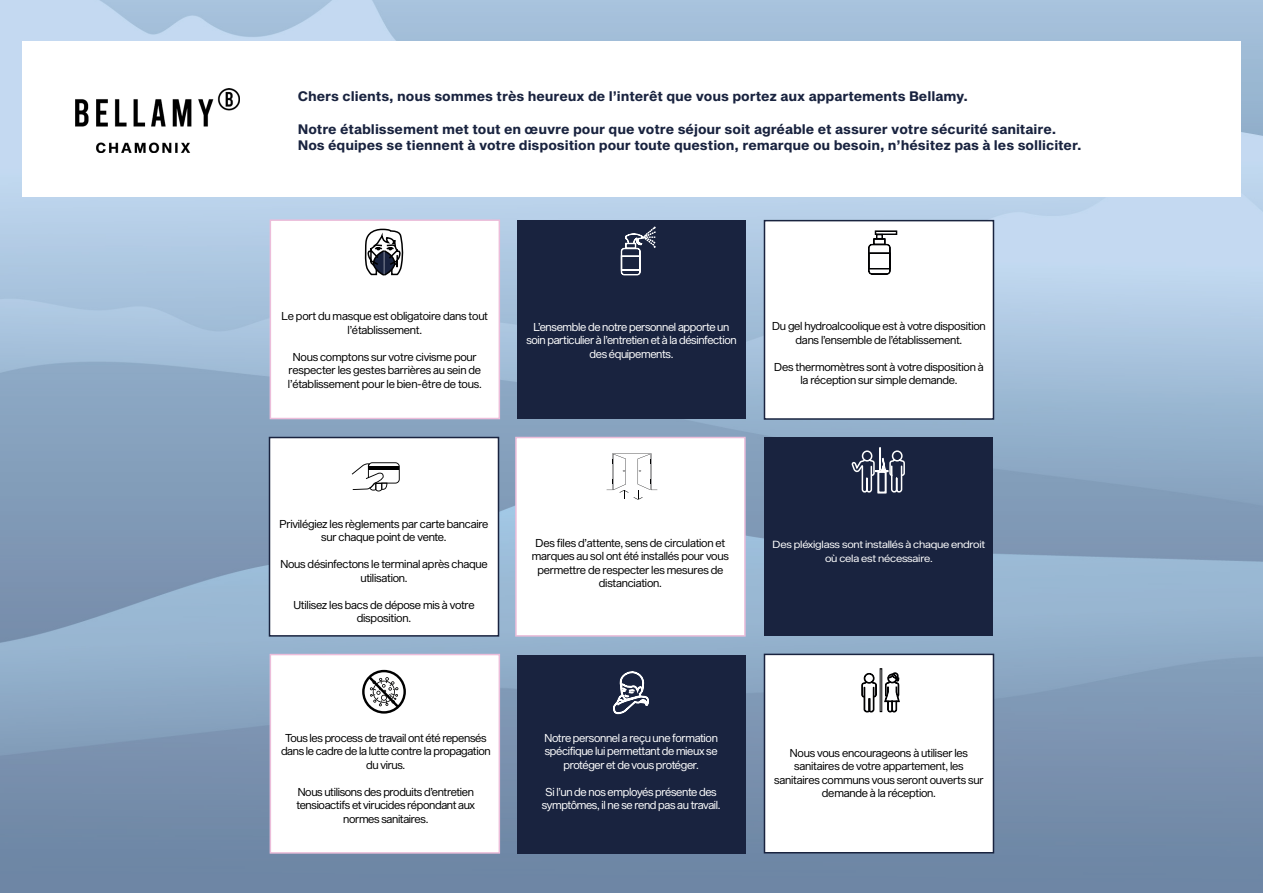
<style>
.page{position:relative;width:1263px;height:893px;background:#fff}
.page>*{position:absolute;margin:0;border:0;box-sizing:border-box;transform-origin:0 0}
.t1{font:13.5px "Sequel Sans Bold Body";color:#19233f}
.t2{font:11.25px/13.5px "Sequel Sans Book Head";letter-spacing:-.02em;color:#000;text-align:center}
.t3{font:11.25px/13.5px "Sequel Sans Book Head";letter-spacing:-.03em;color:#fff;text-align:center}
.t4{font:10.2px/13.5px "Sequel Sans Book Head";letter-spacing:-.02em;color:#fff;text-align:center;scale:1.11 1}
</style>
<div class="page">
<img style="left:1px;top:1px;width:1262px;height:892px">
<div style="left:22px;top:41px;width:1218px;height:156px;background:#fff"></div>
<div style="left:270px;top:219px;width:230px;height:200px;background:#fff;border:2px solid #ecbdda"></div>
<div style="left:515px;top:437px;width:231px;height:200px;background:#fff;border:2px solid #ecbdda"></div>
<div style="left:269px;top:437px;width:230px;height:200px;background:#fff;border:2px solid #19233f"></div>
<div style="left:270px;top:654px;width:230px;height:200px;background:#fff;border:2px solid #ecbdda"></div>
<div style="left:764px;top:654px;width:230px;height:199px;background:#fff;border:2px solid #19233f"></div>
<div style="left:764px;top:437px;width:229px;height:199px;background:#19233f"></div>
<div style="left:517px;top:221px;width:229px;height:198px;background:#19233f"></div>
<div style="left:764px;top:220px;width:230px;height:200px;background:#fff;border:2px solid #19233f"></div>
<div style="left:875px;top:231px;width:22px;height:4px;border:1px solid #020203"></div>
<div style="left:875px;top:231px;width:22px;height:3px;border:1px solid #020203"></div>
<svg style="left:868px;top:234px;width:23px;height:41px"></svg>
<svg style="left:352px;top:462px;width:48px;height:29px"></svg>
<hr style="left:368px;top:467px;width:31px;height:3px;background:#000">
<svg style="left:620px;top:214px;width:36px;height:62px"></svg>
<svg style="left:861px;top:673px;width:16px;height:40px"></svg>
<svg style="left:884px;top:636px;width:16px;height:77px"></svg>
<svg style="left:362px;top:670px;width:44px;height:44px"></svg>
<svg style="left:364px;top:197px;width:40px;height:79px"></svg>
<div style="left:517px;top:655px;width:229px;height:199px;background:#19233f"></div>
<svg style="left:613px;top:671px;width:36px;height:44px"></svg>
<div style="left:879px;top:447px;width:2px;height:24px;border:2px solid #fff"></div>
<svg style="left:851px;top:448px;width:54px;height:46px"></svg>
<svg style="left:607px;top:453px;width:50px;height:47px"></svg>
<img style="left:75px;top:88px;width:164px;height:64px">
<p class="t1" style="left:298px;top:87px;width:672px">Chers clients, nous sommes très heureux de l’interêt que vous portez aux appartements Bellamy.</p>
<p class="t1" style="left:298px;top:119px;width:760px">Notre établissement met tout en œuvre pour que votre séjour soit agréable et assurer votre sécurité sanitaire.</p>
<p class="t1" style="left:298px;top:135px;width:785px">Nos équipes se tiennent à votre disposition pour toute question, remarque ou besoin, n’hésitez pas à les solliciter.</p>
<p class="t2" style="left:282px;top:310px;width:208px">Le port du masque est obligatoire dans tout l’établissement.</p>
<p class="t2" style="left:288px;top:350px;width:195px">Nous comptons sur votre civisme pour respecter les gestes barrières au sein de l’établissement pour le bien-être de tous.</p>
<p class="t3" style="left:526px;top:321px;width:212px">L’ensemble de notre personnel apporte un soin particulier à l’entretien et à la désinfection des équipements.</p>
<p class="t2" style="left:772px;top:320px;width:215px">Du gel hydroalcoolique est à votre disposition dans l’ensemble de l’établissement.</p>
<p class="t2" style="left:774px;top:361px;width:211px">Des thermomètres sont à votre disposition à la réception sur simple demande.</p>
<p class="t2" style="left:279px;top:517px;width:210px">Privilégiez les règlements par carte bancaire sur chaque point de vente.</p>
<p class="t2" style="left:280px;top:558px;width:209px">Nous désinfectons le terminal après chaque utilisation.</p>
<p class="t2" style="left:293px;top:598px;width:183px">Utilisez les bacs de dépose mis à votre disposition.</p>
<p class="t2" style="left:532px;top:537px;width:199px">Des files d’attente, sens de circulation et marques au sol ont été installés pour vous permettre de respecter les mesures de distanciation.</p>
<p class="t2" style="left:281px;top:731px;width:211px">Tous les process de travail ont été repensés dans le cadre de la lutte contre la propagation du virus.</p>
<p class="t2" style="left:296px;top:785px;width:180px">Nous utilisons des produits d’entretien tensioactifs et virucides répondant aux normes sanitaires.</p>
<p class="t3" style="left:544px;top:731px;width:175px">Notre personnel a reçu une formation spécifique lui permettant de mieux se protéger et de vous protéger.</p>
<p class="t3" style="left:542px;top:785px;width:180px">Si l’un de nos employés présente des symptômes, il ne se rend pas au travail.</p>
<p class="t4" style="left:773px;top:538px;width:193px">Des pléxiglass sont installés à chaque endroit où cela est nécessaire.</p>
<p class="t2" style="left:774px;top:746px;width:211px">Nous vous encourageons à utiliser les sanitaires de votre appartement, les sanitaires communs vous seront ouverts sur demande à la réception.</p>
</div>
